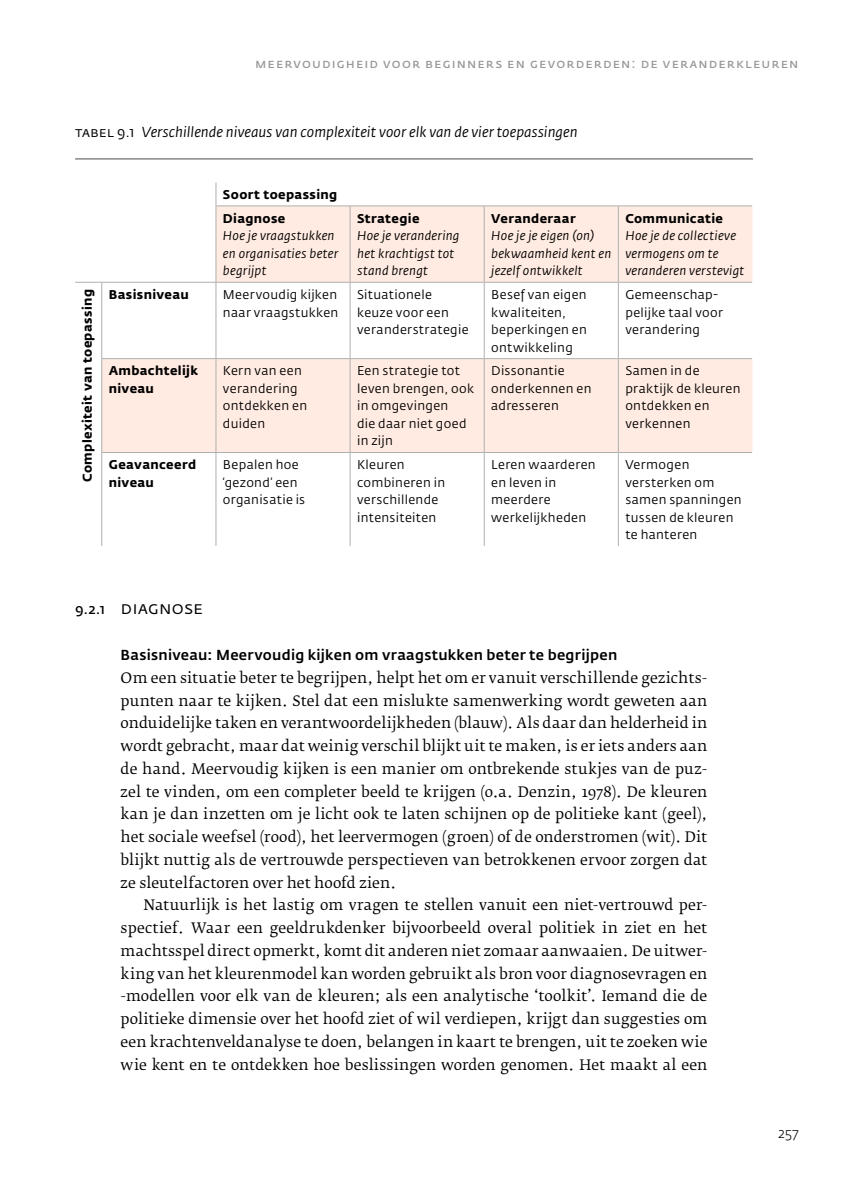
<style>
.page{position:relative;width:844px;height:1191px;background:#fff}
.page>*{position:absolute;margin:0;border:0;box-sizing:border-box;transform-origin:0 0}
.t1{font:17.85px "Fedra Sans Pro";letter-spacing:.01em;color:#000}
.t2{font:14.35px/22.8px "Fedra Serif B Pro";letter-spacing:.005em;color:#000;text-align:justify}
.t3{font:italic 14.35px "Fedra Sans Pro";color:#000}
.t4{font:500 14.35px "Fedra Sans Pro";letter-spacing:.02em;color:#000}
.t5{font:300 14.35px "Fedra Sans Pro";color:#000}
.t6{font:600 13.12px "Fedra Sans Pro";letter-spacing:.085em;color:#979898}
.t7{font:12.6px/17.5px "Fedra Sans Pro";letter-spacing:.025em;color:#000}
.t8{font:italic 12.6px/17.5px "Fedra Sans Pro";letter-spacing:.02em;color:#000}
.t9{font:700 12.6px/17.5px "Fedra Sans Pro";letter-spacing:.025em;color:#000}
.s1{font-style:normal}
.s2{font-weight:600;font-size:14.35px}
</style>
<div class="page">
<hr style="left:75px;top:158px;width:677px;height:2px;background:#979898">
<svg style="left:102px;top:206px;width:650px;height:246px;fill:#ffebe1"></svg>
<svg style="left:215px;top:182px;width:1px;height:23px"></svg>
<hr style="left:215px;top:206px;width:1px;height:76px;background:#aeafaf">
<hr style="left:349px;top:206px;width:1px;height:76px;background:#aeafaf">
<hr style="left:483px;top:206px;width:1px;height:76px;background:#aeafaf">
<hr style="left:617px;top:206px;width:1px;height:76px;background:#aeafaf">
<hr style="left:102px;top:282px;width:114px;height:1px;background:#aeafaf">
<hr style="left:216px;top:282px;width:134px;height:1px;background:#aeafaf">
<hr style="left:215px;top:283px;width:1px;height:75px;background:#aeafaf">
<hr style="left:350px;top:282px;width:134px;height:1px;background:#aeafaf">
<hr style="left:349px;top:283px;width:1px;height:75px;background:#aeafaf">
<hr style="left:484px;top:282px;width:134px;height:1px;background:#aeafaf">
<hr style="left:483px;top:283px;width:1px;height:75px;background:#aeafaf">
<hr style="left:618px;top:282px;width:133px;height:1px;background:#aeafaf">
<hr style="left:617px;top:283px;width:1px;height:75px;background:#aeafaf">
<hr style="left:101px;top:358px;width:115px;height:1px;background:#aeafaf">
<hr style="left:216px;top:358px;width:134px;height:1px;background:#aeafaf">
<hr style="left:215px;top:359px;width:1px;height:93px;background:#aeafaf">
<hr style="left:350px;top:358px;width:134px;height:1px;background:#aeafaf">
<hr style="left:349px;top:359px;width:1px;height:93px;background:#aeafaf">
<hr style="left:484px;top:358px;width:134px;height:1px;background:#aeafaf">
<hr style="left:483px;top:359px;width:1px;height:93px;background:#aeafaf">
<hr style="left:618px;top:358px;width:133px;height:1px;background:#aeafaf">
<hr style="left:617px;top:359px;width:1px;height:93px;background:#aeafaf">
<hr style="left:101px;top:452px;width:115px;height:1px;background:#aeafaf">
<hr style="left:216px;top:452px;width:134px;height:1px;background:#aeafaf">
<hr style="left:215px;top:453px;width:1px;height:93px;background:#aeafaf">
<hr style="left:350px;top:452px;width:134px;height:1px;background:#aeafaf">
<hr style="left:349px;top:453px;width:1px;height:93px;background:#aeafaf">
<hr style="left:484px;top:452px;width:134px;height:1px;background:#aeafaf">
<hr style="left:483px;top:453px;width:1px;height:93px;background:#aeafaf">
<hr style="left:618px;top:452px;width:133px;height:1px;background:#aeafaf">
<hr style="left:617px;top:453px;width:1px;height:93px;background:#aeafaf">
<hr style="left:215px;top:205px;width:135px;height:1px;background:#aeafaf">
<hr style="left:350px;top:205px;width:134px;height:1px;background:#aeafaf">
<hr style="left:484px;top:205px;width:134px;height:1px;background:#aeafaf">
<hr style="left:618px;top:205px;width:133px;height:1px;background:#aeafaf">
<svg style="left:75px;top:282px;width:27px;height:1px"></svg>
<hr style="left:101px;top:283px;width:1px;height:75px;background:#aeafaf">
<hr style="left:101px;top:359px;width:1px;height:93px;background:#aeafaf">
<hr style="left:101px;top:453px;width:1px;height:93px;background:#aeafaf">
<p class="t6" style="left:255px;top:56px;width:544px">Meervoudigheid voor beginners en gevorderden: de veranderkleuren</p>
<p class="t3" style="left:75px;top:123px;width:504px"><span class="s1">Tabel 9.1</span> Verschillende niveaus van complexiteit voor elk van de vier toepassingen</p>
<p class="t9" style="left:223px;top:183px;width:116px;line-height:23.8px">Soort toepassing<br>Diagnose</p>
<p class="t8" style="left:223px;top:227px;width:117px">Hoe je vraagstukken en organisaties beter begrijpt</p>
<p class="t9" style="left:357px;top:210px;width:64px">Strategie</p>
<p class="t8" style="left:357px;top:227px;width:104px">Hoe je verandering het krachtigst tot stand brengt</p>
<p class="t9" style="left:491px;top:210px;width:86px">Veranderaar</p>
<p class="t8" style="left:491px;top:227px;width:122px">Hoe je je eigen (on) bekwaamheid kent en jezelf ontwikkelt</p>
<p class="t9" style="left:625px;top:210px;width:99px">Communicatie</p>
<p class="t8" style="left:625px;top:227px;width:120px">Hoe je de collectieve vermogens om te veranderen verstevigt</p>
<p class="t9" style="left:79px;top:482px;width:194px;rotate:-90deg">Complexiteit van toepassing</p>
<p class="t9" style="left:109px;top:286px;width:82px">Basisniveau</p>
<p class="t7" style="left:223px;top:286px;width:117px">Meervoudig kijken naar vraagstukken</p>
<p class="t7" style="left:357px;top:286px;width:113px">Situationele keuze voor een veranderstrategie</p>
<p class="t7" style="left:491px;top:286px;width:97px">Besef van eigen kwaliteiten, beperkingen en ontwikkeling</p>
<p class="t7" style="left:625px;top:286px;width:99px">Gemeenschap&shy;pelijke taal voor verandering</p>
<p class="t9" style="left:109px;top:362px;width:91px">Ambachtelijk niveau</p>
<p class="t7" style="left:223px;top:362px;width:86px">Kern van een verandering ontdekken en duiden</p>
<p class="t7" style="left:357px;top:362px;width:118px">Een strategie tot leven brengen, ook in omgevingen<br>die daar niet goed in zijn</p>
<p class="t7" style="left:491px;top:362px;width:102px">Dissonantie onderkennen en adresseren</p>
<p class="t7" style="left:625px;top:362px;width:117px">Samen in de praktijk de kleuren ontdekken en verkennen</p>
<p class="t9" style="left:109px;top:456px;width:89px">Geavanceerd niveau</p>
<p class="t7" style="left:223px;top:456px;width:84px">Bepalen hoe ‘gezond’ een organisatie is</p>
<p class="t7" style="left:357px;top:456px;width:90px">Kleuren combineren in verschillende intensiteiten</p>
<p class="t7" style="left:491px;top:456px;width:106px">Leren waarderen en leven in meerdere werkelijkheden</p>
<p class="t7" style="left:625px;top:456px;width:118px">Vermogen versterken om samen spanningen tussen de kleuren te hanteren</p>
<p class="t1" style="left:75px;top:597px;width:130px"><span class="s2">9.2.1</span> Diagnose</p>
<p class="t4" style="left:121px;top:646px;width:498px">Basisniveau: Meervoudig kijken om vraagstukken beter te begrijpen</p>
<p class="t2" style="left:121px;top:666px;width:588px">Om een situatie beter te begrijpen, helpt het om er vanuit verschillende gezichts&shy;punten naar te kijken. Stel dat een mislukte samenwerking wordt geweten aan onduidelijke taken en verantwoordelijkheden (blauw). Als daar dan helderheid in wordt gebracht, maar dat weinig verschil blijkt uit te maken, is er iets anders aan de hand. Meervoudig kijken is een manier om ontbrekende stukjes van de puz&shy;zel te vinden, om een completer beeld te krijgen (o.a. Denzin, 1978). De kleuren kan je dan inzetten om je licht ook te laten schijnen op de politieke kant (geel), het sociale weefsel (rood), het leervermogen (groen) of de onderstromen (wit). Dit blijkt nuttig als de vertrouwde perspectieven van betrokkenen ervoor zorgen dat ze sleutelfactoren over het hoofd zien.</p>
<p class="t2" style="left:121px;top:894px;width:588px;text-indent:23px">Natuurlijk is het lastig om vragen te stellen vanuit een niet-vertrouwd per&shy;spectief. Waar een geeldrukdenker bijvoorbeeld overal politiek in ziet en het machtsspel direct opmerkt, komt dit anderen niet zomaar aanwaaien. De uitwer&shy;king van het kleurenmodel kan worden gebruikt als bron voor diagnosevragen en -modellen voor elk van de kleuren; als een analytische ‘toolkit’. Iemand die de politieke dimensie over het hoofd ziet of wil verdiepen, krijgt dan suggesties om een krachtenveldanalyse te doen, belangen in kaart te brengen, uit te zoeken wie wie kent en te ontdekken hoe beslissingen worden genomen. Het maakt al een</p>
<p class="t5" style="left:777px;top:1124px;width:22px">257</p>
</div>
